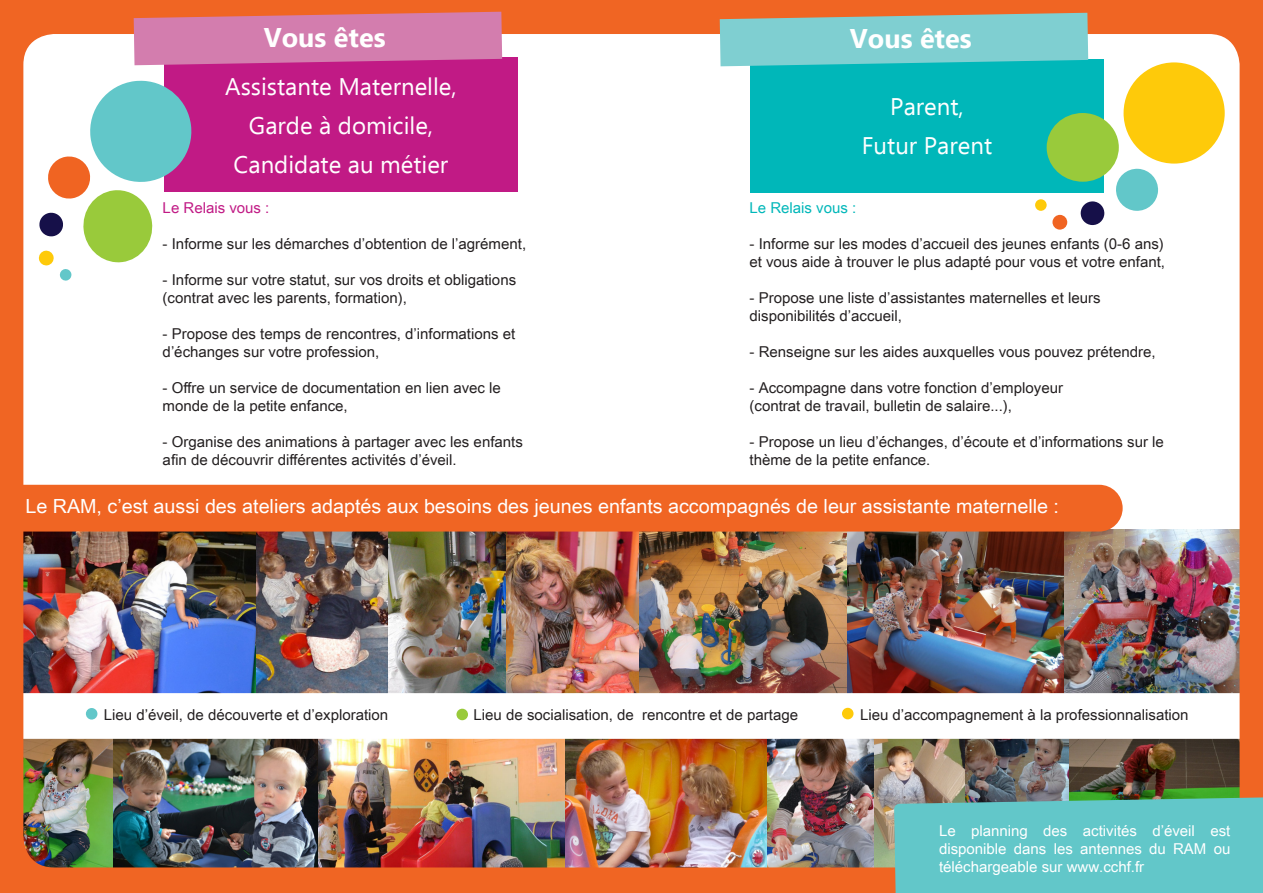
<style>
.page{position:relative;width:1263px;height:893px;background:#fff}
.page>*{position:absolute;margin:0;border:0;box-sizing:border-box;transform-origin:0 0}
.t1{font:700 27px "Ebrima";color:#fff}
.t2{font:24px "Ebrima";color:#fff}
.t3{font:19.5px "Arial Unicode MS";color:#fff}
.t4{font:15px/18px "Arial Unicode MS";color:#231f20}
.t5{font:15px/18px "Arial Unicode MS";color:#fff;text-align:justify}
.t6{font:15px "Arial Unicode MS";color:#c11a85}
.t7{font:15px "Arial Unicode MS";color:#00b7b9}
</style>
<div class="page">
<img style="left:0;top:0;width:1263px;height:893px">
<div style="left:0;top:485px;width:1123px;height:46px;background:#f06523"></div>
<svg style="left:134px;top:12px;width:368px;height:53px;background:#d376a4"></svg>
<svg style="left:720px;top:13px;width:505px;height:198px"></svg>
<svg style="left:889px;top:791px;width:374px;height:102px;background:#64bfbc"></svg>
<p class="t1" style="left:264px;top:17px;width:123px">Vous êtes</p>
<p class="t1" style="left:850px;top:18px;width:123px">Vous êtes</p>
<p class="t2" style="left:225px;top:68px;width:233px">Assistante Maternelle,</p>
<p class="t2" style="left:249px;top:107px;width:186px">Garde à domicile,</p>
<p class="t2" style="left:234px;top:146px;width:216px">Candidate au métier</p>
<p class="t6" style="left:163px;top:197px;width:108px">Le Relais vous :</p>
<p class="t4" style="left:163px;top:235px;width:365px">- Informe sur les démarches d’obtention de l’agrément,</p>
<p class="t4" style="left:163px;top:271px;width:355px">- Informe sur votre statut, sur vos droits et obligations</p>
<p class="t4" style="left:163px;top:289px;width:246px">(contrat avec les parents, formation),</p>
<p class="t4" style="left:163px;top:325px;width:354px">- Propose des temps de rencontres, d’informations et d’échanges sur votre profession,</p>
<p class="t4" style="left:163px;top:379px;width:340px">- Offre un service de documentation en lien avec le monde de la petite enfance,</p>
<p class="t4" style="left:163px;top:433px;width:362px">- Organise des animations à partager avec les enfants afin de découvrir différentes activités d’éveil.</p>
<p class="t2" style="left:890px;top:89px;width:75px">Parent,</p>
<p class="t2" style="left:862px;top:128px;width:132px">Futur Parent</p>
<p class="t7" style="left:749px;top:197px;width:108px">Le Relais vous :</p>
<p class="t4" style="left:749px;top:235px;width:417px">- Informe sur les modes d’accueil des jeunes enfants (0-6 ans) et vous aide à trouver le plus adapté pour vous et votre enfant,</p>
<p class="t4" style="left:749px;top:289px;width:352px">- Propose une liste d’assistantes maternelles et leurs disponibilités d’accueil,</p>
<p class="t4" style="left:749px;top:343px;width:408px">- Renseigne sur les aides auxquelles vous pouvez prétendre,</p>
<p class="t4" style="left:749px;top:379px;width:315px">- Accompagne dans votre fonction d’employeur</p>
<p class="t4" style="left:749px;top:397px;width:264px">(contrat de travail, bulletin de salaire...),</p>
<p class="t4" style="left:749px;top:433px;width:416px">- Propose un lieu d’échanges, d’écoute et d’informations sur le thème de la petite enfance.</p>
<p class="t3" style="left:26px;top:492px;width:1035px">Le RAM, c’est aussi des ateliers adaptés aux besoins des jeunes enfants accompagnés de leur assistante maternelle :</p>
<p class="t4" style="left:104px;top:705px;width:286px">Lieu d’éveil, de découverte et d’exploration</p>
<p class="t4" style="left:474px;top:705px;width:326px">Lieu de socialisation, de rencontre et de partage</p>
<p class="t4" style="left:860px;top:705px;width:330px">Lieu d’accompagnement à la professionnalisation</p>
<p class="t5" style="left:939px;top:822px;width:293px">Le planning des activités d’éveil est disponible dans les antennes du RAM ou téléchargeable sur www.cchf.fr</p>
</div>
